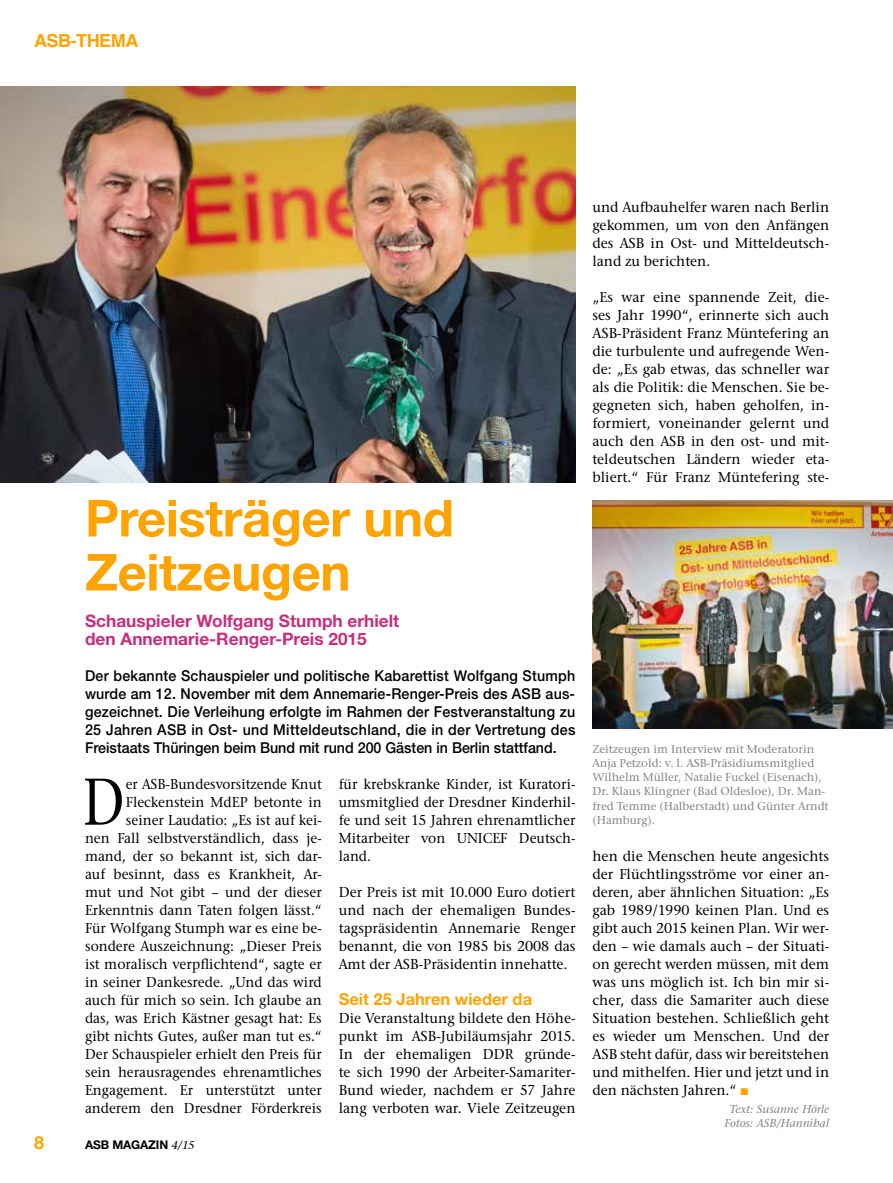
<style>
.page{position:relative;width:893px;height:1183px;background:#fff}
.page>*{position:absolute;margin:0;border:0;box-sizing:border-box;transform-origin:0 0}
.t1{font:500 69px "Stone Serif Itc T";color:#000;scale:.81 1}
.t2{font:700 51px/54px "Helvetica Neue LT Std";letter-spacing:-.01em;color:#ffa300}
.t3{font:43.2px "Impact";color:#ffa300;scale:1.09 1}
.t4{font:700 18px "Helvetica";letter-spacing:-.025em;color:#ffa300}
.t5{font:700 18px "Helvetica Neue LT Std";color:#ffa300}
.t6{font:700 17.25px/18px "Helvetica Neue LT Std";color:#c72e7c}
.t7{font:700 16.5px "Helvetica Neue LT Std";color:#ffa300}
.t8{font:500 15px/18px "Stone Serif Itc T";color:#000;text-align:justify}
.t9{font:500 15px/18px "Stone Serif Itc T";color:#000;text-align:right;scale:.93 1}
.t10{font:500 15px/18px "Helvetica Neue LT Std";color:#000;text-align:justify;scale:.95 1}
.t11{font:500 15px/18px "Stone Serif Itc T";color:#000;text-align:justify;scale:.95 1}
.t12{font:500 12px/14.2px "Stone Serif Itc T";color:#858382}
.t13{font:italic 500 12px/14.2px "Stone Serif Itc T";color:#858382;text-align:center}
.t14{font:700 12px "Helvetica Neue LT Std";letter-spacing:-.01em;color:#000}
.s1{font-family:"Stone Serif Itc T";font-weight:500;font-style:italic}
</style>
<div class="page">
<img style="left:0;top:86px;width:575px;height:396px">
<img style="left:592px;top:500px;width:301px;height:228px">
<p class="t4" style="left:34px;top:26px;width:106px">ASB-THEMA</p>
<h2 class="t2" style="left:85px;top:490px;width:370px">Preisträger und<br>Zeitzeugen</h2>
<p class="t6" style="left:85px;top:611px;width:316px">Schauspieler Wolfgang Stumph erhielt den Annemarie-Renger-Preis 2015</p>
<p class="t10" style="left:85px;top:666px;width:518px">Der bekannte Schauspieler und politische Kabarettist Wolfgang Stumph wurde am 12. November mit dem Annemarie-Renger-Preis des ASB aus&shy;gezeichnet. Die Verleihung erfolgte im Rahmen der Festveranstaltung zu 25 Jahren ASB in Ost- und Mitteldeutschland, die in der Vertretung des Freistaats Thüringen beim Bund mit rund 200 Gästen in Berlin stattfand.</p>
<p class="t9" style="left:85px;top:774px;width:256px">er ASB-Bundesvorsitzende Knut Fleckenstein MdEP betonte in seiner Laudatio: „Es ist auf kei-<br>nen Fall selbstverständlich, dass je&shy;mand, der so bekannt ist, sich dar&shy;auf besinnt, dass es Krankheit, Ar&shy;mut und Not gibt – und der dieser Erkenntnis dann Taten folgen lässt.“ Für Wolfgang Stumph war es eine be&shy;sondere Auszeichnung: „Dieser Preis ist moralisch verpflichtend“, sagte er in seiner Dankesrede. „Und das wird auch für mich so sein. Ich glaube an das, was Erich Kästner gesagt hat: Es gibt nichts Gutes, außer man tut es.“ Der Schauspieler erhielt den Preis für sein herausragendes ehrenamtliches Engagement. Er unterstützt unter anderem den Dresdner Förderkreis</p>
<p class="t11" style="left:339px;top:774px;width:251px">für krebskranke Kinder, ist Kuratori&shy;umsmitglied der Dresdner Kinderhil&shy;fe und seit 15 Jahren ehrenamtlicher Mitarbeiter von UNICEF Deutsch&shy;land.</p>
<h1 class="t1" style="left:83px;top:761px;width:54px">D</h1>
<p class="t8" style="left:339px;top:882px;width:238px">Der Preis ist mit 10.000 Euro dotiert und nach der ehemaligen Bundes&shy;tagspräsidentin Annemarie Renger benannt, die von 1985 bis 2008 das Amt der ASB-Präsidentin innehatte.</p>
<p class="t7" style="left:339px;top:988px;width:195px">Seit 25 Jahren wieder da</p>
<p class="t8" style="left:339px;top:1008px;width:238px">Die Veranstaltung bildete den Höhe&shy;punkt im ASB-Jubiläumsjahr 2015.<br>In der ehemaligen DDR gründe&shy;te sich 1990 der Arbeiter-Samariter-Bund wieder, nachdem er 57 Jahre lang verboten war. Viele Zeitzeugen</p>
<p class="t5" style="left:34px;top:1130px;width:12px">8</p>
<p class="t14" style="left:85px;top:1136px;width:111px">ASB MAGAZIN <span class="s1">4/15</span></p>
<p class="t8" style="left:592px;top:198px;width:238px">und Aufbauhelfer waren nach Berlin gekommen, um von den Anfängen des ASB in Ost- und Mitteldeutsch&shy;land zu berichten.</p>
<p class="t8" style="left:592px;top:288px;width:238px">„Es war eine spannende Zeit, die&shy;ses Jahr 1990“, erinnerte sich auch ASB-Präsident Franz Müntefering an die turbulente und aufregende Wen&shy;de: „Es gab etwas, das schneller war als die Politik: die Menschen. Sie be&shy;gegneten sich, haben geholfen, in&shy;formiert, voneinander gelernt und auch den ASB in den ost- und mit&shy;teldeutschen Ländern wieder eta&shy;bliert.“ Für Franz Müntefering ste-</p>
<p class="t12" style="left:592px;top:741px;width:238px">Zeitzeugen im Interview mit Moderatorin Anja Petzold: v. l. ASB-Präsidiumsmitglied Wilhelm Müller, Natalie Fuckel (Eisenach), Dr. Klaus Klingner (Bad Oldesloe), Dr. Man&shy;fred Temme (Halberstadt) und Günter Arndt (Hamburg).</p>
<p class="t8" style="left:592px;top:846px;width:238px">hen die Menschen heute angesichts der Flüchtlingsströme vor einer an&shy;deren, aber ähnlichen Situation: „Es gab 1989/1990 keinen Plan. Und es gibt auch 2015 keinen Plan. Wir wer&shy;den – wie damals auch – der Situati&shy;on gerecht werden müssen, mit dem was uns möglich ist. Ich bin mir si&shy;cher, dass die Samariter auch diese Situation bestehen. Schließlich geht es wieder um Menschen. Und der ASB steht dafür, dass wir bereitstehen und mithelfen. Hier und jetzt und in den nächsten Jahren.“</p>
<h3 class="t3" style="left:740px;top:1044px;width:9px">.</h3>
<p class="t13" style="left:725px;top:1101px;width:106px">Text: Susanne Hörle<br>Fotos: ASB/Hannibal</p>
</div>
